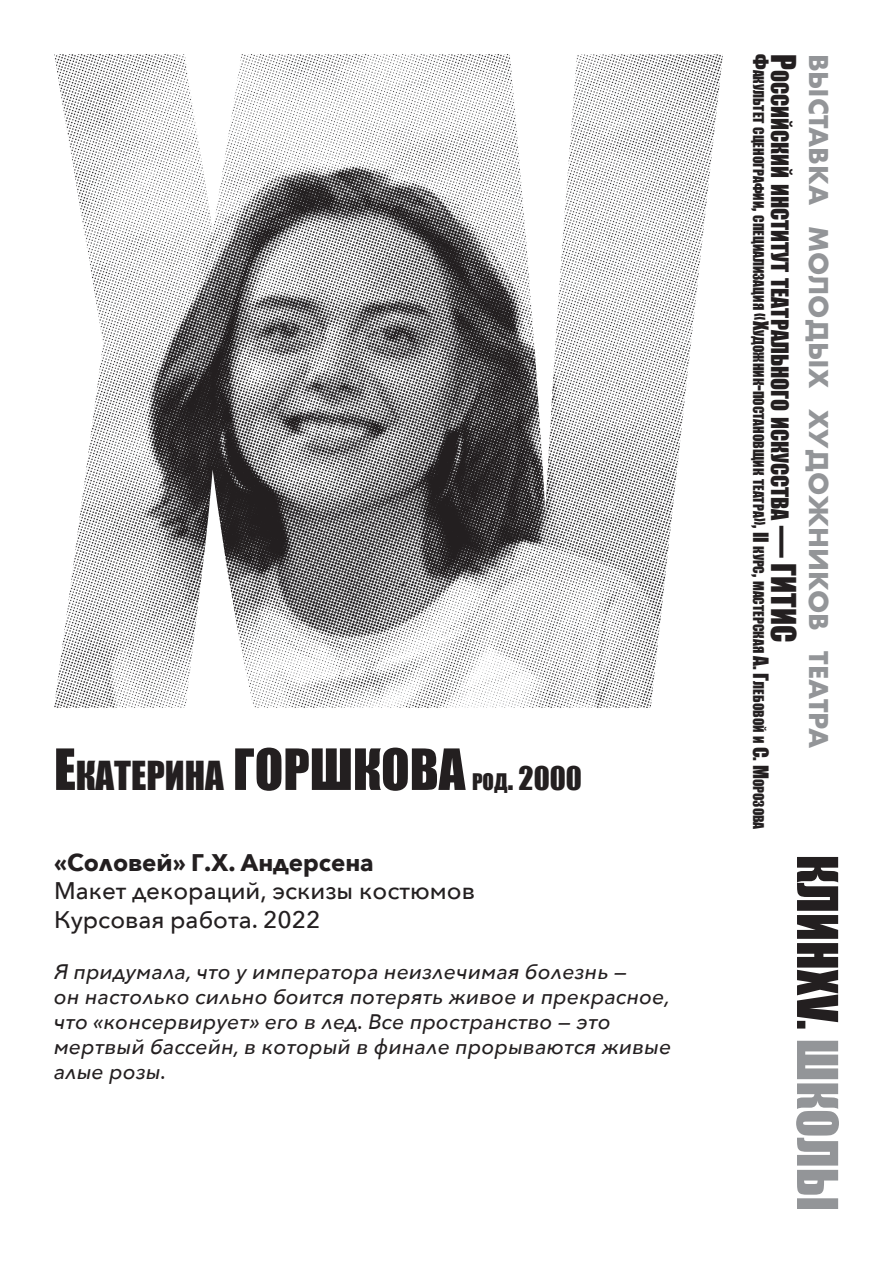
<style>
.page{position:relative;width:893px;height:1263px;background:#fff}
.page>*{position:absolute;margin:0;border:0;box-sizing:border-box;transform-origin:0 0}
.t1{font:52.5px "Impact";color:#231f20}
.t2{font:36.75px "Impact";color:#231f20}
.t3{font:30px "Impact";color:#231f20}
.t4{font:700 25.2px "Futura";color:#939598}
.t5{font:500 24px/28.8px "Avenir Next";color:#231f20}
.t6{font:700 24px "Avenir Next";color:#231f20}
.t7{font:22.05px "Impact";color:#231f20}
.t8{font:italic 500 21px/25.2px "Avenir Next";letter-spacing:.005em;color:#231f20}
.t9{font:13.65px "Impact";color:#231f20}
.s1{font-size:52.5px}
.s2{font-size:21px}
.s3{font-size:19.5px}
.s4{font-size:31.5px}
</style>
<div class="page">
<img style="left:54px;top:54px;width:669px;height:654px">
<svg style="left:796px;top:1041px;width:43px;height:168px"></svg>
<svg style="left:797px;top:857px;width:41px;height:171px"></svg>
<h2 class="t2" style="left:54px;top:747px;width:209px"><span class="s1">Е</span>катерина <span class="s1">ГОРШ</span></h2>
<h1 class="t1" style="left:353px;top:729px;width:57px">КОВА</h1>
<h3 class="t3" style="left:472px;top:755px;width:111px"><span class="s2">род</span>. 2000</h3>
<p class="t6" style="left:54px;top:841px;width:321px">«Соловей» Г.Х. Андерсена</p>
<p class="t5" style="left:54px;top:876px;width:422px">Макет декораций, эскизы костюмов<br>Курсовая работа. 2022</p>
<p class="t8" style="left:54px;top:958px;width:619px">Я придумала, что у императора неизлечимая болезнь —<br>он настолько сильно боится потерять живое и прекрасное, что «консервирует» его в лед. Все пространство — это мертвый бассейн, в который в финале прорываются живые алые розы.</p>
<p class="t9" style="left:769px;top:54px;width:777px;rotate:90deg"><span class="s3">Ф</span>акультет сценографии<span class="s3">,</span> специализация <span class="s3">«Х</span>удожник<span class="s3">-</span>постановщик театра<span class="s3">», II</span> курс<span class="s3">,</span> мастерская <span class="s3">А. Г</span>лебовой и <span class="s3">С. М</span>орозова</p>
<p class="t7" style="left:797px;top:54px;width:587px;rotate:90deg"><span class="s4">Р</span>оссийский институт театрального искусства <span class="s4">— ГИТИС</span></p>
<p class="t4" style="left:837px;top:54px;width:696px;rotate:90deg">выставка молодых художников театра</p>
</div>
